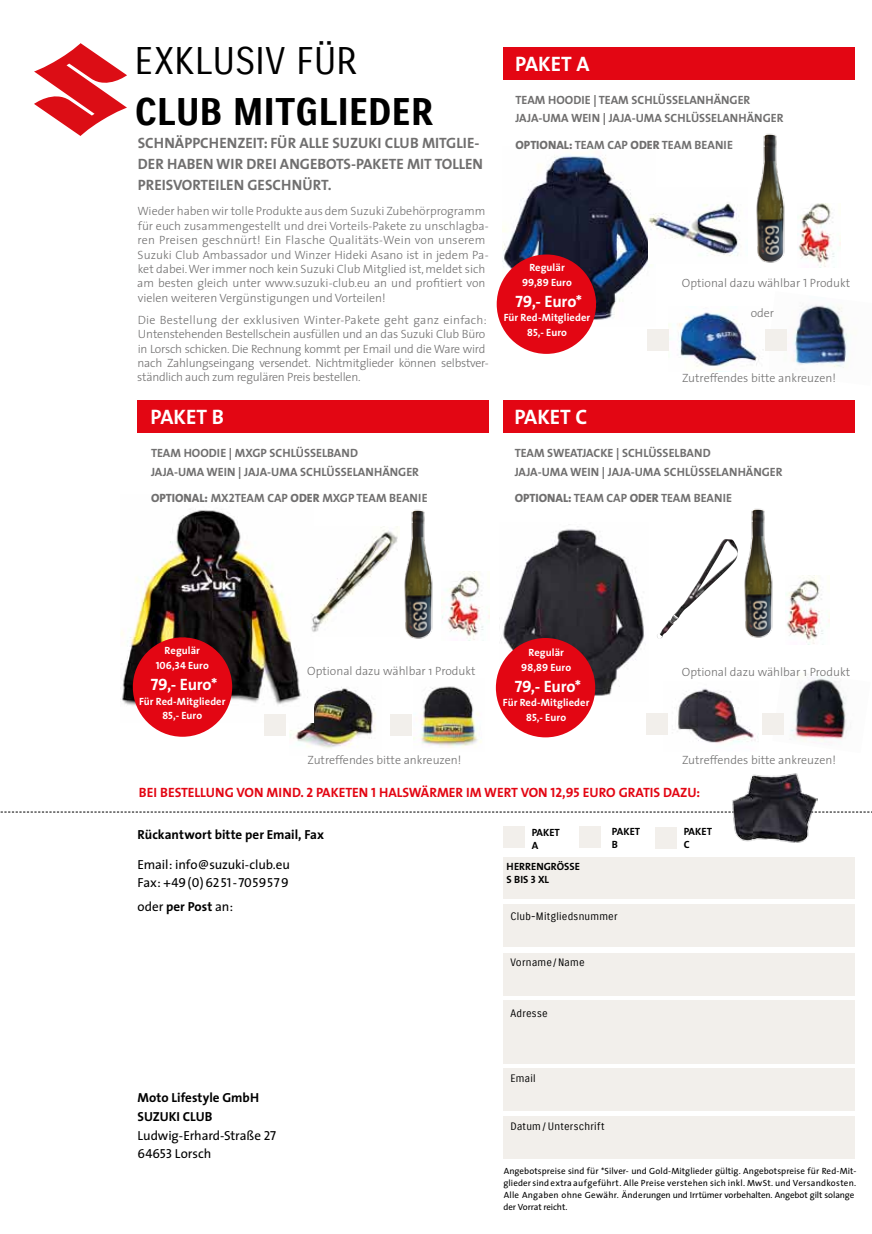
<style>
.page{position:relative;width:872px;height:1234px;background:#fff}
.page>*{position:absolute;margin:0;border:0;box-sizing:border-box;transform-origin:0 0}
.t1{font:37.5px "Suzuki PRO Bold";letter-spacing:-.005em;color:#000}
.t2{font:37.5px "Suzuki PRO Regular";letter-spacing:-.005em;color:#000}
.t3{font:700 21px "The Sans";color:#fff}
.t4{font:700 16.5px "The Sans";letter-spacing:-.01em;color:#fff}
.t5{font:700 15px/21px "The Sans";color:#706f6f}
.t6{font:700 13.5px "The Sans";color:#e30613}
.t7{font:700 13.2px/18.8px "The Sans";color:#000}
.t8{font:13.2px "The Sans";letter-spacing:-.01em;color:#000}
.t9{font:13.2px "The Sans Caps";letter-spacing:.03em;color:#000}
.t10{font:300 12px/14.4px "The Sans";color:#706f6f}
.t11{font:700 12px/18.8px "The Sans";color:#706f6f}
.t12{font:300 12px/14.4px "The Sans";letter-spacing:-.02em;color:#706f6f}
.t13{font:700 10.5px "The Sans";letter-spacing:.005em;color:#fff}
.t14{font:10.5px "Suzuki PRO Regular";letter-spacing:.025em;color:#000}
.t15{font:10.5px "The Sans Bold Caps";letter-spacing:.005em;color:#fff}
.t16{font:700 10.5px/12.8px "The Sans";color:#000}
.t17{font:9px/12px "The Sans";letter-spacing:.01em;color:#000}
.s1{font-weight:800}
.s2{font-family:"The Sans";font-weight:700}
.s3{font-family:"The Sans Bold Caps";font-weight:400}
.s4{font-family:"The Sans Light Caps";font-weight:400}
.s5{font-family:"The Sans"}
.s6{font-weight:700}
.s7{font-weight:400}
.s8{font-family:"The Sans Caps";font-weight:400}
</style>
<div class="page">
<img style="left:290px;top:687px;width:86px;height:61px">
<img style="left:121px;top:510px;width:193px;height:212px">
<img style="left:772px;top:677px;width:75px;height:66px">
<img style="left:499px;top:529px;width:146px;height:172px">
<img style="left:657px;top:539px;width:74px;height:100px">
<img style="left:404px;top:509px;width:29px;height:130px">
<img style="left:731px;top:508px;width:42px;height:130px">
<img style="left:413px;top:686px;width:69px;height:62px">
<img style="left:305px;top:526px;width:93px;height:110px">
<img style="left:441px;top:571px;width:49px;height:69px">
<img style="left:785px;top:575px;width:39px;height:69px">
<img style="left:663px;top:688px;width:95px;height:55px">
<img style="left:503px;top:155px;width:149px;height:171px">
<img style="left:768px;top:305px;width:80px;height:63px">
<img style="left:669px;top:312px;width:99px;height:60px">
<img style="left:756px;top:133px;width:29px;height:130px">
<img style="left:648px;top:188px;width:90px;height:75px">
<div style="left:647px;top:329px;width:22px;height:21px;background:#f2efeb"></div>
<div style="left:765px;top:329px;width:22px;height:21px;background:#f2efeb"></div>
<div style="left:504px;top:47px;width:351px;height:32px;background:#e30613"></div>
<div style="left:497px;top:254px;width:99px;height:100px;background:#e30613;border-radius:50%"></div>
<img style="left:798px;top:203px;width:37px;height:64px">
<div style="left:137px;top:400px;width:352px;height:32px;background:#e30613"></div>
<div style="left:503px;top:904px;width:352px;height:42px;background:#f2efeb"></div>
<div style="left:503px;top:826px;width:21px;height:21px;background:#f2efeb"></div>
<div style="left:265px;top:714px;width:21px;height:21px;background:#f2efeb"></div>
<div style="left:646px;top:713px;width:22px;height:21px;background:#f2efeb"></div>
<div style="left:391px;top:714px;width:21px;height:21px;background:#f2efeb"></div>
<div style="left:762px;top:713px;width:21px;height:21px;background:#f2efeb"></div>
<div style="left:579px;top:826px;width:21px;height:21px;background:#f2efeb"></div>
<div style="left:655px;top:826px;width:21px;height:22px;background:#f2efeb"></div>
<div style="left:503px;top:952px;width:352px;height:43px;background:#f2efeb"></div>
<div style="left:503px;top:1067px;width:352px;height:43px;background:#f2efeb"></div>
<div style="left:503px;top:1116px;width:352px;height:42px;background:#f2efeb"></div>
<div style="left:503px;top:1000px;width:352px;height:63px;background:#f2efeb"></div>
<div style="left:503px;top:400px;width:352px;height:32px;background:#e30613"></div>
<svg style="left:34px;top:43px;width:93px;height:93px"></svg>
<svg style="left:0;top:811px;width:872px;height:1px"></svg>
<div style="left:503px;top:857px;width:202px;height:41px;background:#f2efeb"></div>
<div style="left:654px;top:857px;width:201px;height:41px;background:#f2efeb"></div>
<div style="left:133px;top:637px;width:99px;height:99px;background:#e30613;border-radius:50%"></div>
<div style="left:496px;top:638px;width:99px;height:99px;background:#e30613;border-radius:50%"></div>
<img style="left:728px;top:773px;width:90px;height:70px">
<h1 class="t2" style="left:134px;top:38px;width:224px">EXKLUSIV FÜR</h1>
<h1 class="t1" style="left:134px;top:89px;width:300px">CLUB MITGLIEDER</h1>
<p class="t5" style="left:138px;top:132px;width:347px">SCHNÄPPCHENZEIT: FÜR ALLE SUZUKI CLUB MITGLIE-<br>DER HABEN WIR DREI ANGEBOTS-PAKETE MIT TOLLEN<br>PREISVORTEILEN GESCHNÜRT.</p>
<p class="t10" style="left:137px;top:204px;width:353px">Wieder haben wir tolle Produkte aus dem Suzuki Zubehörprogramm für euch zusammengestellt und drei Vorteils-Pakete zu unschlagba&shy;ren Preisen geschnürt! Ein Flasche Qualitäts-Wein von unserem Suzuki Club Ambassador und Winzer Hideki Asano ist in jedem Pa&shy;ket dabei. Wer immer noch kein Suzuki Club Mitglied ist, meldet sich am besten gleich unter www.suzuki-club.eu an und profitiert von vielen weiteren Vergünstigungen und Vorteilen!</p>
<p class="t12" style="left:137px;top:312px;width:353px">Die Bestellung der exklusiven Winter-Pakete geht ganz einfach:<br>Untenstehenden Bestellschein ausfüllen und an das Suzuki Club Büro in Lorsch schicken. Die Rechnung kommt per Email und die Ware wird nach Zahlungseingang versendet. Nichtmitglieder können selbstver&shy;ständlich auch zum regulären Preis bestellen.</p>
<h2 class="t3" style="left:515px;top:47px;width:76px">PAKET A</h2>
<p class="t11" style="left:515px;top:90px;width:269px">TEAM HOODIE | TEAM SCHLÜSSELANHÄNGER<br>JAJA-UMA WEIN | JAJA-UMA SCHLÜSSELANHÄNGER</p>
<p class="t11" style="left:515px;top:135px;width:219px"><span class="s1">OPTIONAL:</span> TEAM CAP <span class="s1">ODER</span> TEAM BEANIE</p>
<p class="t13" style="left:529px;top:258px;width:37px">Regulär</p>
<p class="t15" style="left:522px;top:273px;width:51px">99,89 <span class="s2">Euro</span></p>
<h3 class="t4" style="left:515px;top:287px;width:68px"><span class="s3">79,-</span> Euro*</h3>
<p class="t13" style="left:504px;top:309px;width:88px">Für Red-Mitglieder</p>
<p class="t15" style="left:527px;top:323px;width:41px">85,- <span class="s2">Euro</span></p>
<p class="t10" style="left:682px;top:275px;width:170px">Optional dazu wählbar <span class="s4">1</span> Produkt</p>
<p class="t10" style="left:750px;top:305px;width:25px">oder</p>
<p class="t10" style="left:682px;top:370px;width:155px">Zutreffendes bitte ankreuzen!</p>
<h2 class="t3" style="left:151px;top:399px;width:75px">PAKET B</h2>
<h2 class="t3" style="left:514px;top:399px;width:74px">PAKET C</h2>
<p class="t11" style="left:151px;top:443px;width:269px">TEAM HOODIE | MXGP SCHLÜSSELBAND<br>JAJA-UMA WEIN | JAJA-UMA SCHLÜSSELANHÄNGER</p>
<p class="t11" style="left:151px;top:488px;width:278px"><span class="s1">OPTIONAL:</span> MX<span class="s3">2</span>TEAM CAP <span class="s1">ODER</span> MXGP TEAM BEANIE</p>
<p class="t11" style="left:514px;top:443px;width:269px">TEAM SWEATJACKE | SCHLÜSSELBAND<br>JAJA-UMA WEIN | JAJA-UMA SCHLÜSSELANHÄNGER</p>
<p class="t11" style="left:514px;top:488px;width:219px"><span class="s1">OPTIONAL:</span> TEAM CAP <span class="s1">ODER</span> TEAM BEANIE</p>
<p class="t13" style="left:165px;top:641px;width:37px">Regulär</p>
<p class="t15" style="left:156px;top:656px;width:55px">106,34 <span class="s2">Euro</span></p>
<h3 class="t4" style="left:151px;top:670px;width:68px"><span class="s3">79,-</span> Euro*</h3>
<p class="t13" style="left:139px;top:692px;width:88px">Für Red-Mitglieder</p>
<p class="t15" style="left:162px;top:707px;width:41px">85,- <span class="s2">Euro</span></p>
<p class="t13" style="left:528px;top:643px;width:37px">Regulär</p>
<p class="t15" style="left:521px;top:658px;width:51px">98,89 <span class="s2">Euro</span></p>
<h3 class="t4" style="left:514px;top:672px;width:68px"><span class="s3">79,-</span> Euro*</h3>
<p class="t13" style="left:503px;top:693px;width:88px">Für Red-Mitglieder</p>
<p class="t15" style="left:526px;top:708px;width:41px">85,- <span class="s2">Euro</span></p>
<p class="t10" style="left:307px;top:663px;width:170px">Optional dazu wählbar 1 Produkt</p>
<p class="t10" style="left:682px;top:664px;width:170px">Optional dazu wählbar 1 Produkt</p>
<p class="t10" style="left:307px;top:752px;width:155px">Zutreffendes bitte ankreuzen!</p>
<p class="t10" style="left:682px;top:752px;width:155px">Zutreffendes bitte ankreuzen!</p>
<p class="t6" style="left:139px;top:781px;width:563px">BEI BESTELLUNG VON MIND. <span class="s3">2</span> PAKETEN <span class="s3">1</span> HALSWÄRMER IM WERT VON <span class="s3">12,95</span> EURO GRATIS DAZU:</p>
<p class="t16" style="left:684px;top:824px;width:30px">PAKET<br>C</p>
<p class="t16" style="left:531px;top:825px;width:30px">PAKET<br>A</p>
<p class="t16" style="left:612px;top:824px;width:30px">PAKET<br>B</p>
<p class="t7" style="left:138px;top:824px;width:188px">Rückantwort bitte per Email, Fax</p>
<p class="t8" style="left:138px;top:853px;width:154px">Email: info@suzuki-club.eu</p>
<p class="t9" style="left:138px;top:871px;width:153px"><span class="s5">Fax:</span> +49(0)6251-7059579</p>
<p class="t8" style="left:138px;top:895px;width:97px">oder <span class="s6">per Post</span> an:</p>
<p class="t16" style="left:506px;top:859px;width:75px">HERRENGRÖSSE<br>S BIS <span class="s3">3</span> XL</p>
<p class="t14" style="left:510px;top:909px;width:109px">Club-Mitgliedsnummer</p>
<p class="t14" style="left:510px;top:955px;width:76px">Vorname/Name</p>
<p class="t14" style="left:510px;top:1006px;width:39px">Adresse</p>
<p class="t7" style="left:138px;top:1087px;width:140px">Moto Lifestyle GmbH<br>SUZUKI CLUB<br><span class="s7">Ludwig-Erhard-Straße</span> <span class="s8">27<br>64653</span> <span class="s7">Lorsch</span></p>
<p class="t14" style="left:510px;top:1071px;width:27px">Email</p>
<p class="t14" style="left:510px;top:1119px;width:96px">Datum / Unterschrift</p>
<p class="t17" style="left:503px;top:1164px;width:354px">Angebotspreise sind für *Silver- und Gold-Mitglieder gültig. Angebotspreise für Red-Mit&shy;glieder sind extra aufgeführt. Alle Preise verstehen sich inkl. MwSt. und Versandkosten.<br>Alle Angaben ohne Gewähr. Änderungen und Irrtümer vorbehalten. Angebot gilt solange der Vorrat reicht.</p>
</div>
